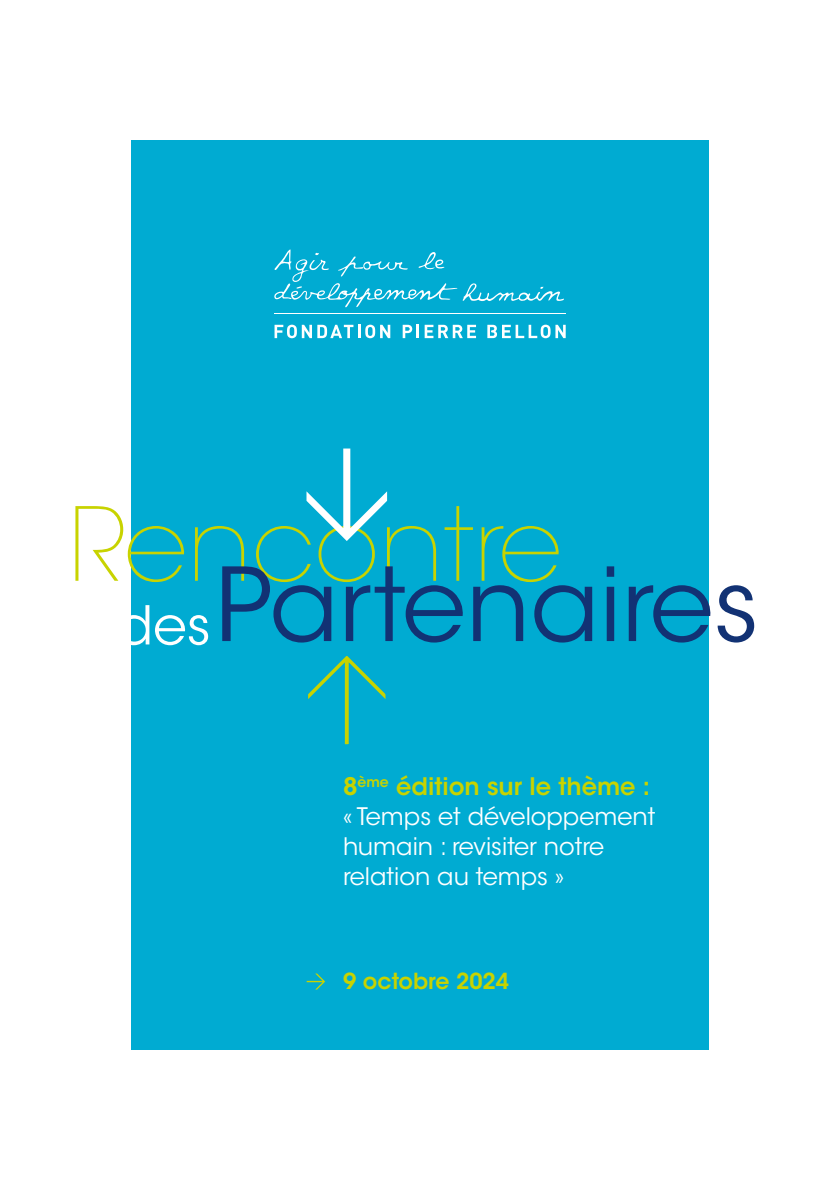
<style>
.page{position:relative;width:840px;height:1191px;background:#fff}
.page>*{position:absolute;margin:0;border:0;box-sizing:border-box;transform-origin:0 0}
.t1{font:100.8px "ITC Avant Garde Std";color:#123274}
.t2{font:200 100.8px "ITC Avant Garde Std";color:#c8d300}
.t3{font:24px/30px "ITC Avant Garde Std";color:#fff}
.t4{font:600 22px "ITC Avant Garde Std";color:#c8d300}
.s1{font-size:53.2px;color:#fff}
.s2{font-weight:600;color:#c8d300}
</style>
<div class="page">
<div style="left:131px;top:141px;width:577px;height:909px;background:#00abd2"></div>
<hr style="left:274px;top:313px;width:291px;height:1px;background:#fff">
<svg style="left:274px;top:325px;width:116px;height:13px"></svg>
<svg style="left:402px;top:325px;width:74px;height:13px"></svg>
<svg style="left:487px;top:325px;width:78px;height:13px"></svg>
<svg style="left:274px;top:249px;width:290px;height:58px"></svg>
<svg style="left:308px;top:656px;width:78px;height:89px"></svg>
<svg style="left:306px;top:448px;width:81px;height:93px"></svg>
<svg style="left:306px;top:973px;width:19px;height:16px"></svg>
<h1 class="t2" style="left:69px;top:485px;width:494px">Rencontre</h1>
<h1 class="t1" style="left:117px;top:543px;width:643px"><span class="s1">des</span>Partenaires</h1>
<p class="t3" style="left:343px;top:771px;width:313px"><span class="s2">8</span><sup>ème</sup> <span class="s2">édition sur le thème : </span>« Temps et développement humain : revisiter notre relation au temps »</p>
<p class="t4" style="left:343px;top:966px;width:167px">9 octobre 2024</p>
</div>
